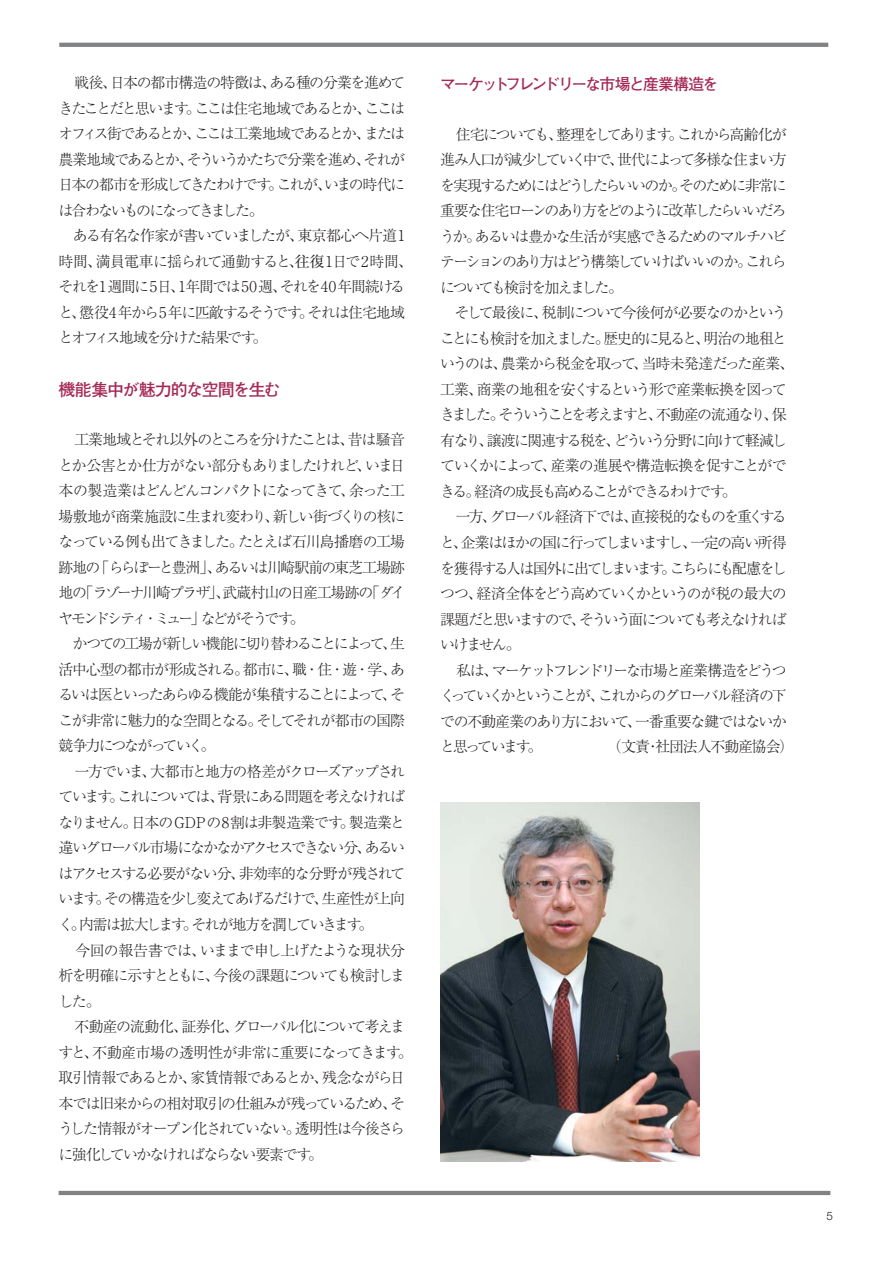
<style>
.page{position:relative;width:893px;height:1263px;background:#fff}
.page>*{position:absolute;margin:0;border:0;box-sizing:border-box;transform-origin:0 0}
.t1{font:16.95px "Futo Go B101 Pro Bold 90 pv RKSJ H";letter-spacing:-.075em;color:#a52a57}
.t2{font:15.9px "Futo Go B101 Pro Bold 90 pv RKSJ H";letter-spacing:-.125em;color:#a52a57}
.t3{font:14.85px/25.5px "Ryumin Pro Light 90 pv RKSJ H";letter-spacing:-.105em;color:#231f20}
.t4{font:300 11.7px "Helvetica Neue";color:#231f20}
.s1{font-family:"Ryumin Pro Regular 90 pv RKSJ H"}
</style>
<div class="page">
<img style="left:440px;top:802px;width:259px;height:359px">
<hr style="left:59px;top:1191px;width:771px;height:4px;background:#808284">
<hr style="left:59px;top:43px;width:769px;height:4px;background:#808284">
<p class="t3" style="left:59px;top:72px;width:355px">　戦後、日本の都市構造の特徴は、ある種の分業を進めてきたことだと思います。ここは住宅地域であるとか、ここはオフィス街であるとか、ここは工業地域であるとか、または農業地域であるとか、そういうかたちで分業を進め、それが日本の都市を形成してきたわけです。これが、いまの時代には合わないものになってきました。<br>　ある有名な作家が書いていましたが、東京都心へ片道1時間、満員電車に揺られて通勤すると、<span class="s1">往復</span>1日で2時間、それを1週間に5日、1年間では50 週、それを40 年間続けると、懲役4 年から5 年に匹敵するそうです。それは住宅地域とオフィス地域を分けた結果です。</p>
<p class="t1" style="left:59px;top:383px;width:224px">機能集中が魅力的な空間を生む</p>
<p class="t3" style="left:59px;top:429px;width:355px">　工業地域とそれ以外のところを分けたことは、昔は騒音とか公害とか仕方がない部分もありましたけれど、いま日本の製造業はどんどんコンパクトになってきて、余った工場敷地が商業施設に生まれ変わり、新しい街づくりの核になっている例も出てきました。たとえば石川島播磨の工場跡地の「ららぽーと豊洲」、あるいは川崎駅前の東芝工場跡地の「ラゾーナ川崎プラザ」、武蔵村山の日産工場跡の「ダイヤモンドシティ・ミュー」などがそうです。<br>　かつての工場が新しい機能に切り替わることによって、生活中心型の都市が形成される。都市に、職・住・遊・学、あるいは医といったあらゆる機能が集積することによって、そこが非常に魅力的な空間となる。そしてそれが都市の国際競争力につながっていく。<br>　一方でいま、大都市と地方の格差がクローズアップされています。これについては、背景にある問題を考えなければなりません。日本のGDPの8割は非製造業です。製造業と違いグローバル市場になかなかアクセスできない分、あるいはアクセスする必要がない分、非効率的な分野が残されています。その構造を少し変えてあげるだけで、生産性が上向く。内需は拡大します。それが地方を潤していきます。<br>　今回の報告書では、いままで申し上げたような現状分析を明確に示すとともに、今後の課題についても検討しました。<br>　不動産の流動化、証券化、グローバル化について考えますと、不動産市場の透明性が非常に重要になってきます。取引情報であるとか、家賃情報であるとか、残念ながら日本では旧来からの相対取引の仕組みが残っているため、そうした情報がオープン化されていない。透明性は今後さらに強化していかなければならない要素です。</p>
<p class="t2" style="left:440px;top:78px;width:280px">マーケットフレンドリーな市場と産業構造を</p>
<p class="t3" style="left:440px;top:123px;width:355px">　住宅についても、整理をしてあります。これから高齢化が進み人口が減少していく中で、世代によって多様な住まい方を実現するためにはどうしたらいいのか。そのために非常に重要な住宅ローンのあり方をどのように改革したらいいだろうか。あるいは豊かな生活が実感できるためのマルチハビテーションのあり方はどう構築していけばいいのか。これらについても検討を加えました。<br>　そして最後に、税制について今後何が必要なのかということにも検討を加えました。歴史的に見ると、明治の地租というのは、農業から税金を取って、当時未発達だった産業、工業、商業の地租を安くするという形で産業転換を図ってきました。そういうことを考えますと、不動産の流通なり、保有なり、譲渡に関連する税を、どういう分野に向けて軽減していくかによって、産業の進展や構造転換を促すことができる。経済の成長も高めることができるわけです。<br>　一方、グローバル経済下では、直接税的なものを重くすると、企業はほかの国に行ってしまいますし、一定の高い所得を獲得する人は国外に出てしまいます。こちらにも配慮をしつつ、経済全体をどう高めていくかというのが税の最大の課題だと思いますので、そういう面についても考えなければいけません。<br>　私は、マーケットフレンドリーな市場と産業構造をどうつくっていくかということが、これからのグローバル経済の下での不動産業のあり方において、一番重要な鍵ではないかと思っています。　　　　　（文責・社団法人不動産協会）</p>
<p class="t4" style="left:826px;top:1212px;width:8px">5</p>
</div>
